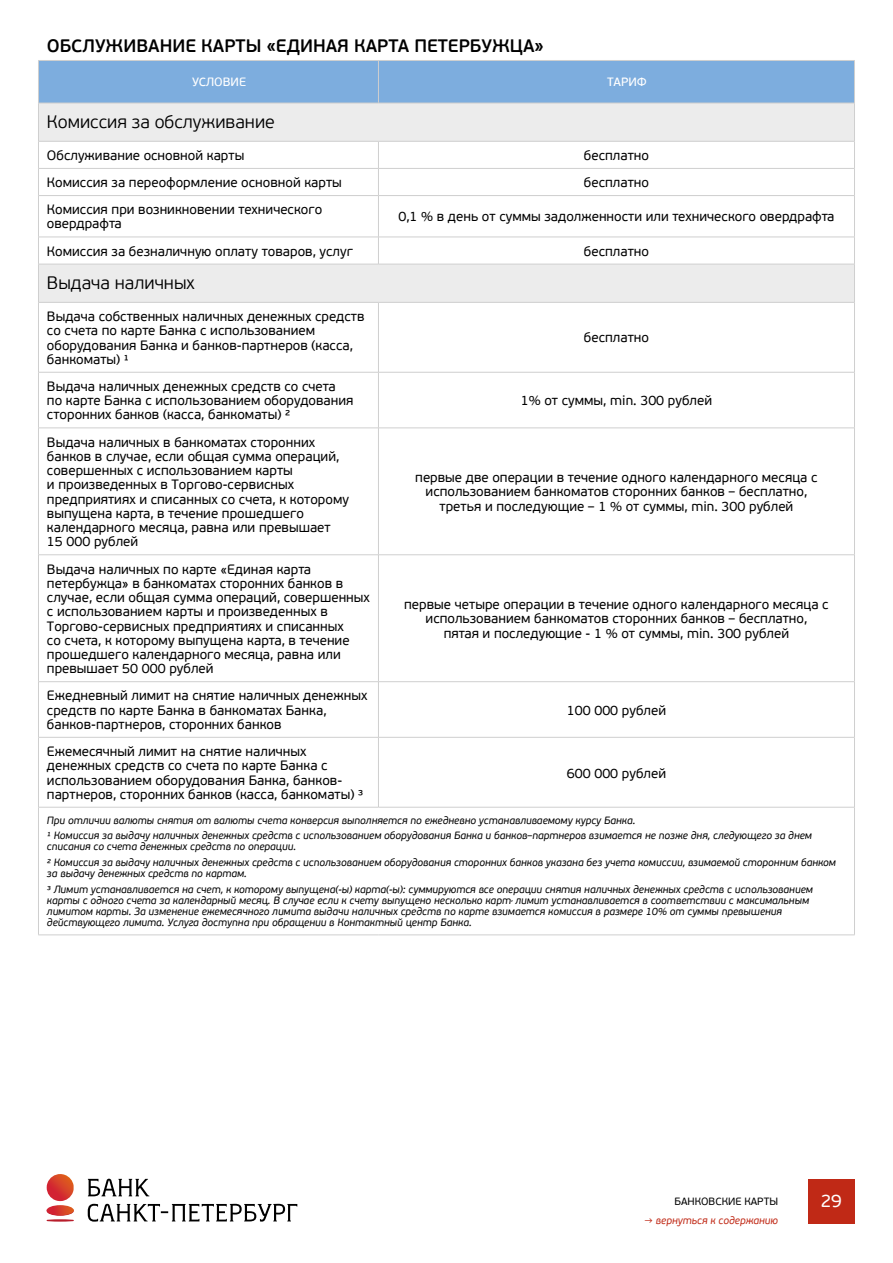
<style>
.page{position:relative;width:893px;height:1263px;background:#fff}
.page>*{position:absolute;margin:0;border:0;box-sizing:border-box;transform-origin:0 0}
.t1{font:600 18px "PF Beau Sans Pro";color:#000}
.t2{font:300 18px "PF Beau Sans Pro";color:#000}
.t3{font:18px "PF Beau Sans Pro";color:#fff}
.t4{font:13.5px/14.2px "PF Beau Sans Pro";color:#000}
.t5{font:12px "PF Beau Sans Pro Bbook";color:#fff}
.t6{font:italic 10.5px/15.5px "PF Beau Sans Pro";color:#000}
.t7{font:italic 10.5px "PF Beau Sans Pro";color:#c02916}
.t8{font:10.5px "PF Beau Sans Pro";color:#000}
</style>
<div class="page">
<div style="left:808px;top:1179px;width:46px;height:45px;background:#c02916"></div>
<svg style="left:47px;top:1174px;width:27px;height:47px"></svg>
<svg style="left:88px;top:1179px;width:209px;height:42px"></svg>
<div style="left:39px;top:61px;width:815px;height:42px;background:#7dadde"></div>
<svg style="left:39px;top:104px;width:815px;height:198px"></svg>
<hr style="left:854px;top:103px;width:1px;height:38px;background:#cfcfcf">
<hr style="left:854px;top:264px;width:1px;height:38px;background:#cfcfcf">
<hr style="left:854px;top:807px;width:1px;height:128px;background:#cfcfcf">
<hr style="left:38px;top:61px;width:1px;height:42px;background:#cfcfcf">
<hr style="left:38px;top:60px;width:340px;height:1px;background:#cfcfcf">
<hr style="left:38px;top:103px;width:340px;height:1px;background:#cfcfcf">
<hr style="left:378px;top:61px;width:1px;height:42px;background:#cfcfcf">
<hr style="left:378px;top:60px;width:477px;height:1px;background:#cfcfcf">
<hr style="left:854px;top:61px;width:1px;height:42px;background:#cfcfcf">
<hr style="left:378px;top:103px;width:477px;height:1px;background:#cfcfcf">
<hr style="left:38px;top:103px;width:1px;height:38px;background:#cfcfcf">
<hr style="left:38px;top:141px;width:340px;height:1px;background:#cfcfcf">
<hr style="left:378px;top:141px;width:477px;height:1px;background:#cfcfcf">
<svg style="left:38px;top:142px;width:1px;height:53px"></svg>
<hr style="left:38px;top:196px;width:1px;height:41px;background:#cfcfcf">
<svg style="left:378px;top:142px;width:1px;height:53px"></svg>
<svg style="left:854px;top:142px;width:1px;height:53px"></svg>
<hr style="left:378px;top:196px;width:1px;height:41px;background:#cfcfcf">
<hr style="left:854px;top:196px;width:1px;height:41px;background:#cfcfcf">
<hr style="left:38px;top:168px;width:340px;height:1px;background:#cfcfcf">
<hr style="left:378px;top:168px;width:477px;height:1px;background:#cfcfcf">
<hr style="left:38px;top:195px;width:340px;height:1px;background:#cfcfcf">
<hr style="left:378px;top:195px;width:477px;height:1px;background:#cfcfcf">
<svg style="left:38px;top:238px;width:1px;height:26px"></svg>
<hr style="left:38px;top:237px;width:340px;height:1px;background:#cfcfcf">
<hr style="left:378px;top:237px;width:477px;height:1px;background:#cfcfcf">
<svg style="left:378px;top:238px;width:1px;height:26px"></svg>
<svg style="left:854px;top:238px;width:1px;height:26px"></svg>
<hr style="left:38px;top:264px;width:1px;height:38px;background:#cfcfcf">
<hr style="left:38px;top:264px;width:340px;height:1px;background:#cfcfcf">
<hr style="left:378px;top:264px;width:477px;height:1px;background:#cfcfcf">
<hr style="left:38px;top:303px;width:1px;height:69px;background:#cfcfcf">
<hr style="left:38px;top:302px;width:340px;height:1px;background:#cfcfcf">
<hr style="left:378px;top:303px;width:1px;height:69px;background:#cfcfcf">
<hr style="left:378px;top:302px;width:477px;height:1px;background:#cfcfcf">
<hr style="left:854px;top:303px;width:1px;height:69px;background:#cfcfcf">
<hr style="left:38px;top:428px;width:1px;height:127px;background:#cfcfcf">
<hr style="left:38px;top:555px;width:1px;height:126px;background:#cfcfcf">
<hr style="left:38px;top:682px;width:1px;height:55px;background:#cfcfcf">
<hr style="left:38px;top:737px;width:1px;height:70px;background:#cfcfcf">
<hr style="left:38px;top:428px;width:340px;height:1px;background:#cfcfcf">
<hr style="left:378px;top:428px;width:477px;height:1px;background:#cfcfcf">
<hr style="left:38px;top:554px;width:340px;height:1px;background:#cfcfcf">
<hr style="left:378px;top:554px;width:477px;height:1px;background:#cfcfcf">
<hr style="left:38px;top:681px;width:340px;height:1px;background:#cfcfcf">
<hr style="left:378px;top:681px;width:477px;height:1px;background:#cfcfcf">
<hr style="left:378px;top:428px;width:1px;height:127px;background:#cfcfcf">
<hr style="left:854px;top:428px;width:1px;height:127px;background:#cfcfcf">
<hr style="left:378px;top:555px;width:1px;height:126px;background:#cfcfcf">
<hr style="left:854px;top:555px;width:1px;height:126px;background:#cfcfcf">
<hr style="left:378px;top:682px;width:1px;height:55px;background:#cfcfcf">
<hr style="left:854px;top:682px;width:1px;height:55px;background:#cfcfcf">
<hr style="left:378px;top:737px;width:1px;height:70px;background:#cfcfcf">
<hr style="left:854px;top:737px;width:1px;height:70px;background:#cfcfcf">
<hr style="left:38px;top:372px;width:1px;height:56px;background:#cfcfcf">
<hr style="left:38px;top:372px;width:340px;height:1px;background:#cfcfcf">
<hr style="left:378px;top:372px;width:477px;height:1px;background:#cfcfcf">
<hr style="left:38px;top:737px;width:340px;height:1px;background:#cfcfcf">
<hr style="left:378px;top:737px;width:477px;height:1px;background:#cfcfcf">
<hr style="left:38px;top:807px;width:340px;height:1px;background:#cfcfcf">
<hr style="left:378px;top:807px;width:477px;height:1px;background:#cfcfcf">
<hr style="left:378px;top:372px;width:1px;height:56px;background:#cfcfcf">
<hr style="left:854px;top:372px;width:1px;height:56px;background:#cfcfcf">
<hr style="left:38px;top:807px;width:1px;height:128px;background:#cfcfcf">
<hr style="left:38px;top:935px;width:340px;height:1px;background:#cfcfcf">
<hr style="left:378px;top:935px;width:477px;height:1px;background:#cfcfcf">
<h1 class="t1" style="left:47px;top:35px;width:499px">ОБСЛУЖИВАНИЕ КАРТЫ «ЕДИНАЯ КАРТА ПЕТЕРБУЖЦА»</h1>
<p class="t5" style="left:192px;top:75px;width:56px">УСЛОВИЕ</p>
<p class="t5" style="left:607px;top:75px;width:41px">ТАРИФ</p>
<h1 class="t2" style="left:47px;top:111px;width:229px">Комиссия за обслуживание</h1>
<p class="t4" style="left:47px;top:148px;width:199px">Обслуживание основной карты</p>
<p class="t4" style="left:584px;top:148px;width:67px">бесплатно</p>
<p class="t4" style="left:47px;top:176px;width:296px">Комиссия за переоформление основной карты</p>
<p class="t4" style="left:584px;top:176px;width:67px">бесплатно</p>
<p class="t4" style="left:47px;top:203px;width:277px">Комиссия при возникновении технического овердрафта</p>
<p class="t4" style="left:398px;top:210px;width:438px">0,1 % в день от суммы задолженности или технического овердрафта</p>
<p class="t4" style="left:47px;top:244px;width:307px">Комиссия за безналичную оплату товаров, услуг</p>
<p class="t4" style="left:584px;top:244px;width:67px">бесплатно</p>
<h1 class="t2" style="left:47px;top:272px;width:149px">Выдача наличных</h1>
<p class="t4" style="left:47px;top:309px;width:319px">Выдача собственных наличных денежных средств со счета по карте Банка с использованием оборудования Банка и банков-партнеров (касса, банкоматы) 1</p>
<p class="t4" style="left:584px;top:331px;width:67px">бесплатно</p>
<p class="t4" style="left:47px;top:379px;width:308px">Выдача наличных денежных средств со счета по карте Банка с использованием оборудования сторонних банков (касса, банкоматы) 2</p>
<p class="t4" style="left:47px;top:435px;width:304px">Выдача наличных в банкоматах сторонних банков в случае, если общая сумма операций, совершенных с использованием карты<br>и произведенных в Торгово-сервисных предприятиях и списанных со счета, к которому выпущена карта, в течение прошедшего календарного месяца, равна или превышает 15 000 рублей</p>
<p class="t4" style="left:47px;top:562px;width:324px">Выдача наличных по карте «Единая карта петербужца» в банкоматах сторонних банков в случае, если общая сумма операций, совершенных с использованием карты и произведенных в Торгово-сервисных предприятиях и списанных<br>со счета, к которому выпущена карта, в течение прошедшего календарного месяца, равна или превышает 50 000 рублей</p>
<p class="t4" style="left:47px;top:689px;width:322px">Ежедневный лимит на снятие наличных денежных средств по карте Банка в банкоматах Банка, банков-партнеров, сторонних банков</p>
<p class="t4" style="left:521px;top:394px;width:193px">1% от суммы, min. 300 рублей</p>
<p class="t4" style="left:415px;top:471px;width:404px;text-align:center">первые две операции в течение одного календарного месяца с использованием банкоматов сторонних банков – бесплатно, третья и последующие – 1 % от суммы, min. 300 рублей</p>
<p class="t4" style="left:404px;top:598px;width:426px;text-align:center">первые четыре операции в течение одного календарного месяца с использованием банкоматов сторонних банков – бесплатно,<br>пятая и последующие - 1 % от суммы, min. 300 рублей</p>
<p class="t4" style="left:567px;top:703px;width:101px">100 000 рублей</p>
<p class="t4" style="left:47px;top:745px;width:318px">Ежемесячный лимит на снятие наличных денежных средств со счета по карте Банка с использованием оборудования Банка, банков&shy;партнеров, сторонних банков (касса, банкоматы) 3</p>
<p class="t4" style="left:567px;top:766px;width:101px">600 000 рублей</p>
<p class="t6" style="left:47px;top:812px;width:767px">При отличии валюты снятия от валюты счета конверсия выполняется по ежедневно устанавливаемому курсу Банка.<br>1 Комиссия за выдачу наличных денежных средств с использованием оборудования Банка и банков–партнеров взимается не позже дня, следующего за днем</p>
<p class="t6" style="left:47px;top:839px;width:791px">списания со счета денежных средств по операции.<br>2 Комиссия за выдачу наличных денежных средств с использованием оборудования сторонних банков указана без учета комиссии, взимаемой сторонним банком</p>
<p class="t6" style="left:47px;top:866px;width:767px">за выдачу денежных средств по картам.<br>3 Лимит устанавливается на счет, к которому выпущена(-ы) карта(-ы): суммируются все операции снятия наличных денежных средств с использованием</p>
<p class="t6" style="left:47px;top:895px;width:764px;line-height:11.2px">карты с одного счета за календарный месяц. В случае если к счету выпущено несколько карт, лимит устанавливается в соответствии с максимальным лимитом карты. За изменение ежемесячного лимита выдачи наличных средств по карте взимается комиссия в размере 10% от суммы превышения действующего лимита. Услуга доступна при обращении в Контактный центр Банка.</p>
<p class="t8" style="left:674px;top:1196px;width:105px">БАНКОВСКИЕ КАРТЫ</p>
<h1 class="t3" style="left:821px;top:1191px;width:23px">29</h1>
<p class="t7" style="left:644px;top:1214px;width:135px">→ вернуться к содержанию</p>
</div>
